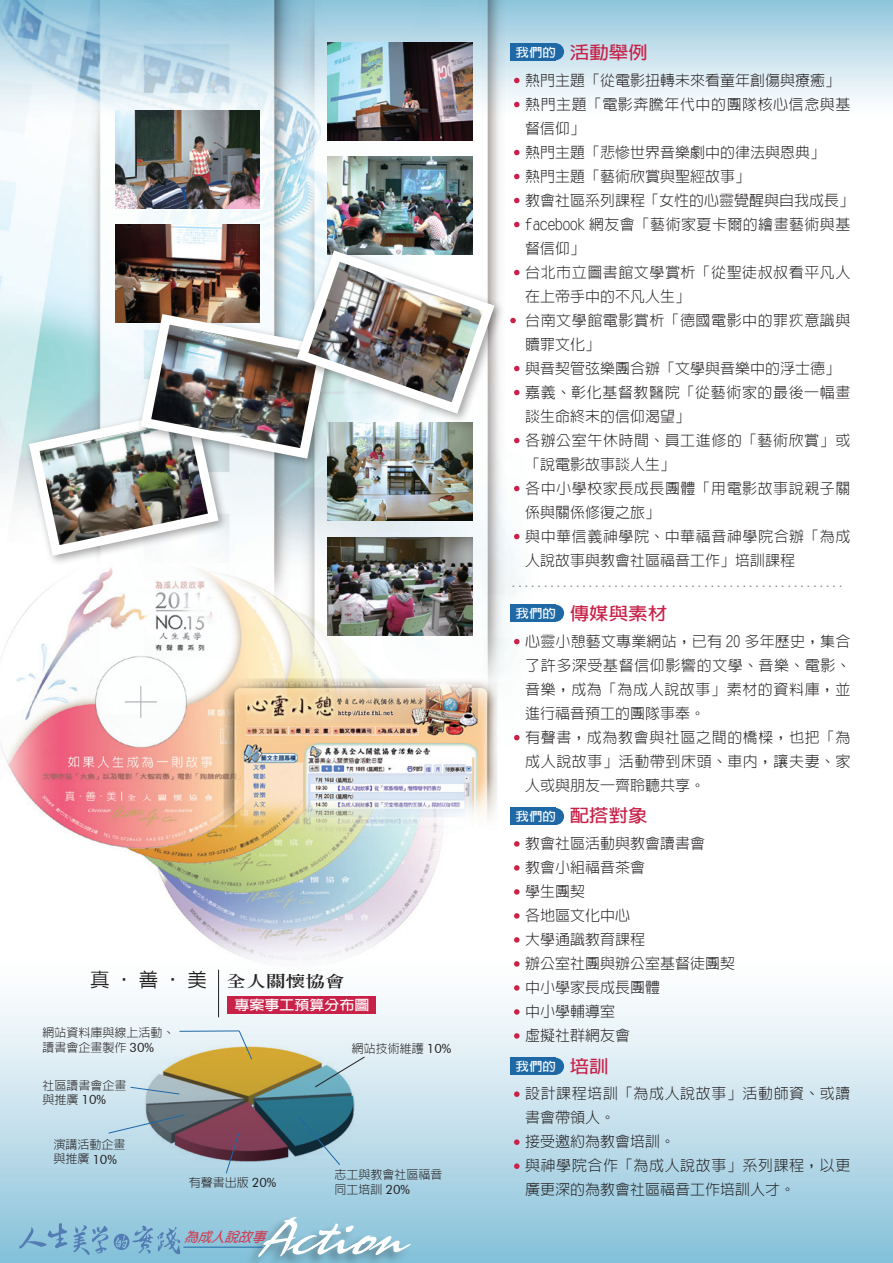
<style>
.page{position:relative;width:893px;height:1263px;background:#fff}
.page>*{position:absolute;margin:0;border:0;box-sizing:border-box;transform-origin:0 0}
.t1{font:700 17.55px "Lin Gothic";color:#c82249;scale:1.11 1}
.t2{font:15.6px "Inn Ming Extra";letter-spacing:.01em;color:#231f20;scale:1.25 1}
.t3{font:300 15px/24px "Lin Gothic";color:#231f20}
.t4{font:300 15px/24px "Lin Gothic";letter-spacing:.04em;color:#231f20}
.t5{font:300 15px/24px "Lin Gothic";letter-spacing:.02em;color:#231f20}
.t6{font:300 13.5px "Lin Gothic";color:#808285}
.t7{font:700 13.5px "Lin Gothic";color:#fff;scale:1.11 1}
.t8{font:italic 700 13.5px "Lin Gothic";color:#cc3f54}
.t9{font:700 12.15px "Lin Gothic";color:#fff;scale:1.11 1}
.t10{font:300 12px/14.7px "Lin Gothic";color:#231f20}
.s1{font-family:"Lin Gothic";font-weight:500;font-size:19.5px}
.s2{font-family:"Futura BT";font-weight:400;font-size:12.75px}
</style>
<div class="page">
<svg style="left:0;top:970px;width:893px;height:293px"></svg>
<img style="left:0;top:119px;width:547px;height:851px">
<svg style="left:0;top:0;width:893px;height:119px;background:#c0dbe8"></svg>
<div style="left:245px;top:1215px;width:167px;height:48px;background:#231f20;opacity:.4"></div>
<svg style="left:258px;top:1217px;width:163px;height:40px"></svg>
<svg style="left:514px;top:639px;width:6px;height:5px"></svg>
<svg style="left:514px;top:735px;width:6px;height:5px"></svg>
<svg style="left:514px;top:841px;width:6px;height:6px"></svg>
<svg style="left:514px;top:865px;width:6px;height:6px"></svg>
<svg style="left:514px;top:889px;width:6px;height:6px"></svg>
<svg style="left:514px;top:913px;width:6px;height:6px"></svg>
<svg style="left:514px;top:937px;width:6px;height:6px"></svg>
<svg style="left:514px;top:961px;width:6px;height:6px"></svg>
<svg style="left:514px;top:985px;width:6px;height:6px"></svg>
<svg style="left:514px;top:1009px;width:6px;height:6px"></svg>
<svg style="left:514px;top:1033px;width:6px;height:6px"></svg>
<svg style="left:514px;top:1091px;width:6px;height:6px"></svg>
<svg style="left:514px;top:1139px;width:6px;height:6px"></svg>
<svg style="left:514px;top:1163px;width:6px;height:6px"></svg>
<hr style="left:218px;top:970px;width:1px;height:47px;background:#231f20">
<div style="left:227px;top:997px;width:149px;height:17px;background:#c82249"></div>
<img style="left:144px;top:1045px;width:211px;height:116px">
<hr style="left:179px;top:1031px;width:60px;height:1px;background:#1e68a6">
<svg style="left:239px;top:1030px;width:13px;height:30px"></svg>
<svg style="left:130px;top:1087px;width:50px;height:7px"></svg>
<svg style="left:108px;top:1114px;width:77px;height:19px"></svg>
<svg style="left:298px;top:1116px;width:42px;height:49px;background:#528498"></svg>
<svg style="left:226px;top:1133px;width:13px;height:41px"></svg>
<svg style="left:315px;top:1056px;width:50px;height:31px;background:#afcdd5"></svg>
<hr style="left:183px;top:1247px;width:80px;height:1px;background:#1e68a6">
<img style="left:18px;top:1224px;width:164px;height:31px">
<img style="left:115px;top:224px;width:145px;height:21px">
<img style="left:327px;top:157px;width:145px;height:88px">
<img style="left:327px;top:561px;width:145px;height:74px">
<img style="left:115px;top:111px;width:145px;height:97px">
<div style="left:24px;top:404px;width:205px;height:162px;background:#fdfefe"></div>
<img style="left:327px;top:43px;width:145px;height:98px">
<svg style="left:514px;top:78px;width:6px;height:5px"></svg>
<svg style="left:514px;top:102px;width:6px;height:5px"></svg>
<svg style="left:514px;top:150px;width:6px;height:5px"></svg>
<svg style="left:514px;top:174px;width:6px;height:5px"></svg>
<svg style="left:514px;top:198px;width:6px;height:5px"></svg>
<svg style="left:514px;top:222px;width:6px;height:5px"></svg>
<svg style="left:514px;top:270px;width:6px;height:5px"></svg>
<svg style="left:510px;top:318px;width:6px;height:5px"></svg>
<svg style="left:514px;top:366px;width:6px;height:5px"></svg>
<svg style="left:514px;top:390px;width:6px;height:5px"></svg>
<svg style="left:514px;top:438px;width:6px;height:5px"></svg>
<svg style="left:514px;top:486px;width:6px;height:5px"></svg>
<svg style="left:514px;top:534px;width:6px;height:5px"></svg>
<div style="left:510px;top:1058px;width:46px;height:17px;background:#1e68a6"></div>
<div style="left:547px;top:1058px;width:17px;height:17px;background:#1e68a6;border-radius:50%"></div>
<div style="left:510px;top:605px;width:46px;height:17px;background:#1e68a6"></div>
<div style="left:547px;top:605px;width:17px;height:17px;background:#1e68a6;border-radius:50%"></div>
<div style="left:510px;top:43px;width:46px;height:17px;background:#1e68a6"></div>
<div style="left:547px;top:43px;width:17px;height:17px;background:#1e68a6;border-radius:50%"></div>
<div style="left:510px;top:808px;width:46px;height:17px;background:#1e68a6"></div>
<div style="left:547px;top:808px;width:17px;height:17px;background:#1e68a6;border-radius:50%"></div>
<div style="left:293px;top:246px;width:212px;height:178px;background:#f9f9f9"></div>
<img style="left:24px;top:245px;width:476px;height:316px">
<p class="t2" style="left:90px;top:973px;width:205px"><span class="s1">真‧善‧美</span> 全人關懷協會</p>
<p class="t7" style="left:234px;top:998px;width:123px">專案事工預算分布圖</p>
<p class="t10" style="left:43px;top:1025px;width:133px">網站資料庫與線上活動、讀書會企畫製作 <span class="s2">30%</span></p>
<p class="t10" style="left:43px;top:1077px;width:85px">社區讀書會企畫與推廣 <span class="s2">10%</span></p>
<p class="t10" style="left:53px;top:1137px;width:73px">演講活動企畫與推廣 <span class="s2">10%</span></p>
<p class="t10" style="left:189px;top:1175px;width:89px">有聲書出版 <span class="s2">20%</span></p>
<p class="t8" style="left:184px;top:1229px;width:88px">為成人說故事</p>
<p class="t10" style="left:352px;top:1040px;width:101px">網站技術維護 <span class="s2">10%</span></p>
<p class="t10" style="left:335px;top:1167px;width:109px">志工與教會社區福音同工培訓 <span class="s2">20%</span></p>
<p class="t1" style="left:570px;top:43px;width:72px">活動舉例</p>
<p class="t3" style="left:525px;top:68px;width:331px">熱門主題「從電影扭轉未來看童年創傷與療癒」熱門主題「電影奔騰年代中的團隊核心信念與基督信仰」<br>熱門主題「悲慘世界音樂劇中的律法與恩典」<br>熱門主題「藝術欣賞與聖經故事」<br>教會社區系列課程「女性的心靈覺醒與自我成長」facebook 網友會「藝術家夏卡爾的繪畫藝術與基督信仰」<br>台北市立圖書館文學賞析「從聖徒叔叔看平凡人在上帝手中的不凡人生」<br>台南文學館電影賞析「德國電影中的罪疚意識與贖罪文化」<br>與音契管弦樂團合辦「文學與音樂中的浮士德」嘉義、彰化基督教醫院「從藝術家的最後一幅畫談生命終末的信仰渴望」<br>各辦公室午休時間、員工進修的「藝術欣賞」或「說電影故事談人生」<br>各中小學校家長成長團體「用電影故事說親子關係與關係修復之旅」<br>與中華信義神學院、中華福音神學院合辦「為成人說故事與教會社區福音工作」培訓課程</p>
<p class="t6" style="left:510px;top:576px;width:335px">....................................................</p>
<p class="t9" style="left:515px;top:46px;width:38px">我們的</p>
<p class="t1" style="left:570px;top:604px;width:89px">傳媒與素材</p>
<p class="t4" style="left:525px;top:629px;width:327px">心靈小憩藝文專業網站，已有 20 多年歷史，集合了許多深受基督信仰影響的文學、音樂、電影、音樂，成為「為成人說故事」素材的資料庫，並進行福音預工的團隊事奉。<br>有聲書，成為教會與社區之間的橋樑，也把「為成人說故事」活動帶到床頭、車內，讓夫妻、家人或與朋友一齊聆聽共享。</p>
<p class="t1" style="left:570px;top:806px;width:72px">配搭對象</p>
<p class="t3" style="left:525px;top:831px;width:211px">教會社區活動與教會讀書會<br>教會小組福音茶會<br>學生團契<br>各地區文化中心<br>大學通識教育課程<br>辦公室社團與辦公室基督徒團契中小學家長成長團體<br>中小學輔導室<br>虛擬社群網友會</p>
<p class="t1" style="left:570px;top:1057px;width:37px">培訓</p>
<p class="t5" style="left:525px;top:1081px;width:327px">設計課程培訓「為成人說故事」活動師資、或讀書會帶領人。<br>接受邀約為教會培訓。<br>與神學院合作「為成人說故事」系列課程，以更廣更深的為教會社區福音工作培訓人才。</p>
<p class="t9" style="left:515px;top:607px;width:38px">我們的</p>
<p class="t9" style="left:515px;top:810px;width:38px">我們的</p>
<p class="t9" style="left:515px;top:1060px;width:38px">我們的</p>
</div>
